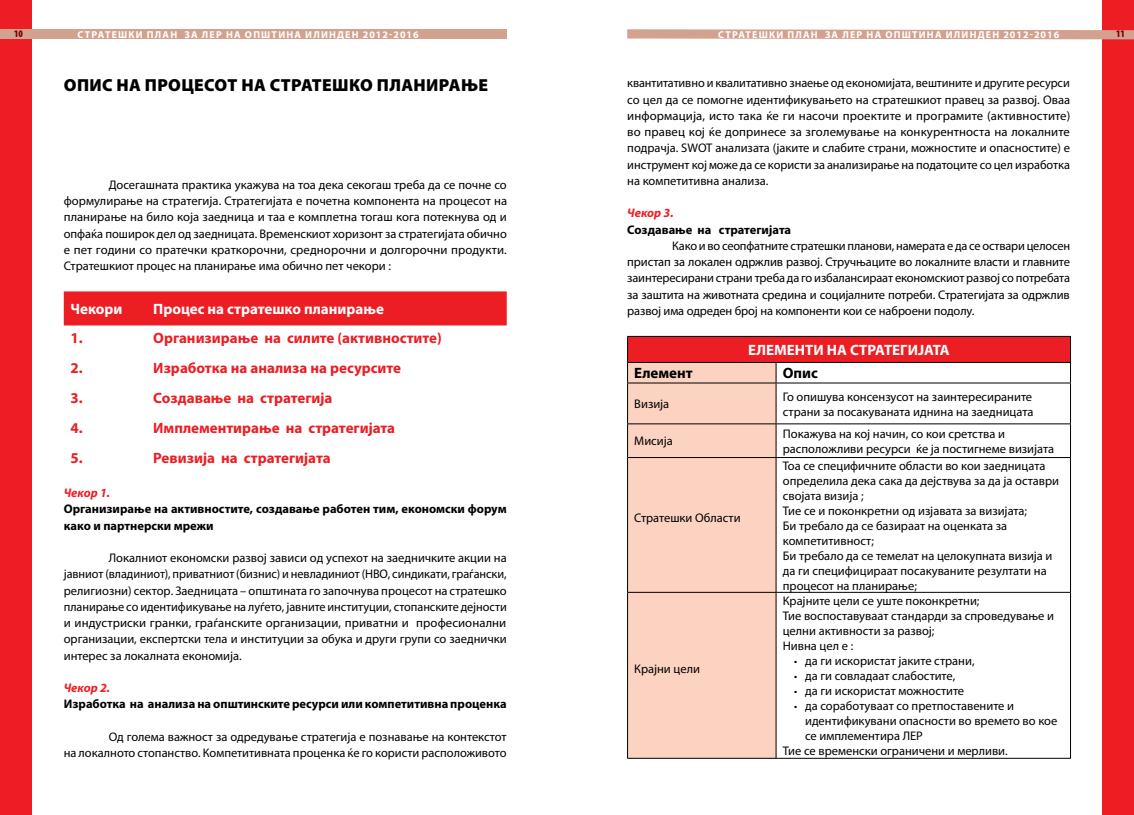
<style>
.page{position:relative;width:1134px;height:815px;background:#fff}
.page>*{position:absolute;margin:0;border:0;box-sizing:border-box;transform-origin:0 0}
.t1{font:900 17.5px "Myriad Pro";letter-spacing:.02em;color:#000}
.t2{font:700 15px/30px "Myriad Pro";color:#ed1d24;text-align:justify}
.t3{font:700 15px "Myriad Pro";color:#fff}
.t4{font:700 15px "Myriad Pro";color:#000}
.t5{font:12.5px/16.2px "Myriad Pro";color:#000;text-align:justify}
.t6{font:700 12.5px/16.2px "Myriad Pro";color:#000}
.t7{font:italic 700 12.5px "Myriad Pro";color:#ed1d24}
.t8{font:700 10px "Myriad Pro";letter-spacing:.12em;color:#fff}
.t9{font:900 condensed 10px "Myriad Pro";color:#790000}
</style>
<div class="page">
<div style="left:0;top:0;width:32px;height:815px;background:#ed1d24"></div>
<div style="left:1102px;top:0;width:32px;height:815px;background:#ed1d24"></div>
<div style="left:0;top:29px;width:507px;height:10px;background:#d3a18f"></div>
<svg style="left:627px;top:29px;width:507px;height:10px;background:#d6a797"></svg>
<div style="left:64px;top:291px;width:443px;height:34px;background:#ed1d24"></div>
<div style="left:627px;top:336px;width:443px;height:26px;background:#ed1d24"></div>
<div style="left:628px;top:363px;width:148px;height:395px;background:#fcd3c1"></div>
<hr style="left:627px;top:336px;width:149px;height:1px;background:#000">
<hr style="left:776px;top:336px;width:295px;height:1px;background:#000">
<hr style="left:627px;top:362px;width:149px;height:1px;background:#000">
<svg style="left:627px;top:337px;width:1px;height:46px"></svg>
<hr style="left:776px;top:362px;width:295px;height:1px;background:#000">
<svg style="left:776px;top:363px;width:1px;height:20px"></svg>
<svg style="left:1070px;top:337px;width:1px;height:46px"></svg>
<hr style="left:627px;top:383px;width:149px;height:1px;background:#000">
<hr style="left:627px;top:383px;width:1px;height:41px;background:#000">
<hr style="left:776px;top:383px;width:295px;height:1px;background:#000">
<hr style="left:776px;top:383px;width:1px;height:41px;background:#000">
<hr style="left:1070px;top:383px;width:1px;height:41px;background:#000">
<hr style="left:627px;top:424px;width:149px;height:1px;background:#000">
<hr style="left:627px;top:424px;width:1px;height:33px;background:#000">
<hr style="left:776px;top:424px;width:295px;height:1px;background:#000">
<hr style="left:776px;top:424px;width:1px;height:33px;background:#000">
<hr style="left:1070px;top:424px;width:1px;height:33px;background:#000">
<hr style="left:627px;top:457px;width:149px;height:1px;background:#000">
<hr style="left:627px;top:458px;width:1px;height:134px;background:#000">
<hr style="left:776px;top:457px;width:295px;height:1px;background:#000">
<hr style="left:776px;top:458px;width:1px;height:134px;background:#000">
<hr style="left:1070px;top:458px;width:1px;height:134px;background:#000">
<hr style="left:627px;top:592px;width:149px;height:1px;background:#000">
<hr style="left:627px;top:593px;width:1px;height:165px;background:#000">
<hr style="left:776px;top:592px;width:295px;height:1px;background:#000">
<hr style="left:776px;top:593px;width:1px;height:165px;background:#000">
<hr style="left:1070px;top:593px;width:1px;height:165px;background:#000">
<hr style="left:627px;top:758px;width:149px;height:1px;background:#000">
<hr style="left:776px;top:758px;width:295px;height:1px;background:#000">
<p class="t9" style="left:14px;top:27px;width:10px">10</p>
<p class="t8" style="left:78px;top:28px;width:343px">Стратешки план за ЛЕР на Општина Илинден 2012-2016</p>
<p class="t8" style="left:718px;top:28px;width:343px">Стратешки план за ЛЕР на Општина Илинден 2012-2016</p>
<p class="t9" style="left:1116px;top:27px;width:10px">11</p>
<h1 class="t1" style="left:64px;top:74px;width:426px">Опис на процесот на стратешко планирање</h1>
<p class="t5" style="left:627px;top:75px;width:445px">квантитативно и квалитативно знаење од економијата, вештините и другите ресурси со цел да се помогне идентификувањето на стратешкиот правец за развој. Оваа информација, исто така ќе ги насочи проектите и програмите (активностите) во правец кој ќе допринесе за зголемување на конкурентноста на локалните подрачја. SWOT анализата (јаките и слабите страни, можностите и опасностите) е инструмент кој може да се користи за анализирање на податоците со цел изработка на компетитивна анализа.</p>
<p class="t7" style="left:627px;top:205px;width:48px">Чекор 3.</p>
<p class="t6" style="left:627px;top:221px;width:165px">Создавање на стратегијата</p>
<p class="t5" style="left:627px;top:237px;width:444px;text-indent:45px">Како и во сеопфатните стратешки планови, намерата е да се оствари целосен пристап за локален одржлив развој. Стручњаците во локалните власти и главните заинтересирани страни треба да го избалансираат економскиот развој со потребата за заштита на животната средина и социјалните потреби. Стратегијата за одржлив развој има одреден број на компоненти кои се наброени подолу.</p>
<p class="t3" style="left:748px;top:340px;width:57px">ЕЛЕМЕНТИ</p>
<p class="t3" style="left:827px;top:340px;width:42px">НА СТРАТ</p>
<p class="t3" style="left:892px;top:340px;width:42px">ЕГИЈАТА</p>
<p class="t4" style="left:634px;top:364px;width:60px">Елемент</p>
<p class="t4" style="left:783px;top:364px;width:37px">Опис</p>
<p class="t5" style="left:634px;top:396px;width:36px">Визија</p>
<p class="t5" style="left:783px;top:389px;width:252px;line-height:15px">Го опишува консензусот на заинтересираните страни за посакуваната иднина на заедницата</p>
<p class="t5" style="left:634px;top:433px;width:40px">Мисија</p>
<p class="t5" style="left:783px;top:426px;width:273px;line-height:15px">Покажува на кој начин, со кои сретства и расположливи ресурси ќе ја постигнеме визијата</p>
<p class="t5" style="left:64px;top:176px;width:445px;text-indent:45px">Досегашната практика укажува на тоа дека секогаш треба да се почне со формулирање на стратегија. Стратегијата е почетна компонента на процесот на планирање на било која заедница и таа е комплетна тогаш кога потекнува од и опфаќа поширок дел од заедницата. Временскиот хоризонт за стратегијата обично е пет години со пратечки краткорочни, среднорочни и долгорочни продукти.<br>Стратешкиот процес на планирање има обично пет чекори :</p>
<p class="t3" style="left:71px;top:299px;width:53px">Чекори</p>
<p class="t3" style="left:153px;top:299px;width:232px">Процес на стратешко планирање</p>
<p class="t2" style="left:71px;top:323px;width:14px">1.<br>2.<br>3.<br>4.<br>5.</p>
<p class="t2" style="left:153px;top:323px;width:290px;text-align:left">Организирање на силите (активностите)<br>Изработка на анализа на ресурсите<br>Создавање на стратегија<br>Имплементирање на стратегијата<br>Ревизија на стратегијата</p>
<p class="t7" style="left:64px;top:485px;width:48px">Чекор 1.</p>
<p class="t6" style="left:64px;top:500px;width:444px">Организирање на активностите, создавање работен тим, економски форум како и партнерски мрежи</p>
<p class="t5" style="left:64px;top:549px;width:445px;text-indent:45px">Локалниот економски развој зависи од успехот на заедничките акции на јавниот (владиниот), приватниот (бизнис) и невладиниот (НВО, синдикати, граѓански, религиозни) сектор. Заедницата – општината го започнува процесот на стратешко планирање со идентификување на луѓето, јавните институции, стопанските дејности и индустриски гранки, граѓанските организации, приватни и професионални организации, експертски тела и институции за обука и други групи со заеднички интерес за локалната економија.</p>
<p class="t7" style="left:64px;top:680px;width:48px">Чекор 2.</p>
<p class="t6" style="left:64px;top:695px;width:444px">Изработка на анализа на општинските ресурси или компетитивна проценка</p>
<p class="t5" style="left:64px;top:728px;width:444px;text-align:right">Од голема важност за одредување стратегија е познавање на контекстот<br>на локалното стопанство. Компетитивната проценка ќе го користи расположивото</p>
<p class="t5" style="left:783px;top:458px;width:278px;line-height:15px;text-align:left">Тоа се специфичните области во кои заедницата определила дека сака да дејствува за да ја оставри својата визија ;<br>Тие се и поконкретни од изјавата за визијата;<br>Би требало да се базираат на оценката за компетитивност;<br>Би требало да се темелат на целокупната визија и да ги специфицираат посакуваните резултати на процесот на планирање;</p>
<p class="t5" style="left:634px;top:510px;width:108px">Стратешки Области</p>
<p class="t5" style="left:783px;top:593px;width:273px;line-height:15px;text-align:left">Крајните цели се уште поконкретни;<br>Тие воспоставуваат стандарди за спроведување и целни активности за развој;<br>Нивна цел е :</p>
<p class="t5" style="left:794px;top:652px;width:182px">• да ги искористат јаките страни,</p>
<p class="t5" style="left:794px;top:667px;width:163px">• да ги совладаат слабостите,</p>
<p class="t5" style="left:794px;top:682px;width:172px">• да ги искористат можностите</p>
<p class="t5" style="left:794px;top:697px;width:222px">• да соработуваат со претпоставените и</p>
<p class="t5" style="left:805px;top:712px;width:254px">идентификувани опасности во времето во кое</p>
<p class="t5" style="left:805px;top:727px;width:119px">се имплементира ЛЕР</p>
<p class="t5" style="left:783px;top:742px;width:226px">Тие се временски ограничени и мерливи.</p>
<p class="t5" style="left:634px;top:660px;width:67px">Крајни цели</p>
</div>
